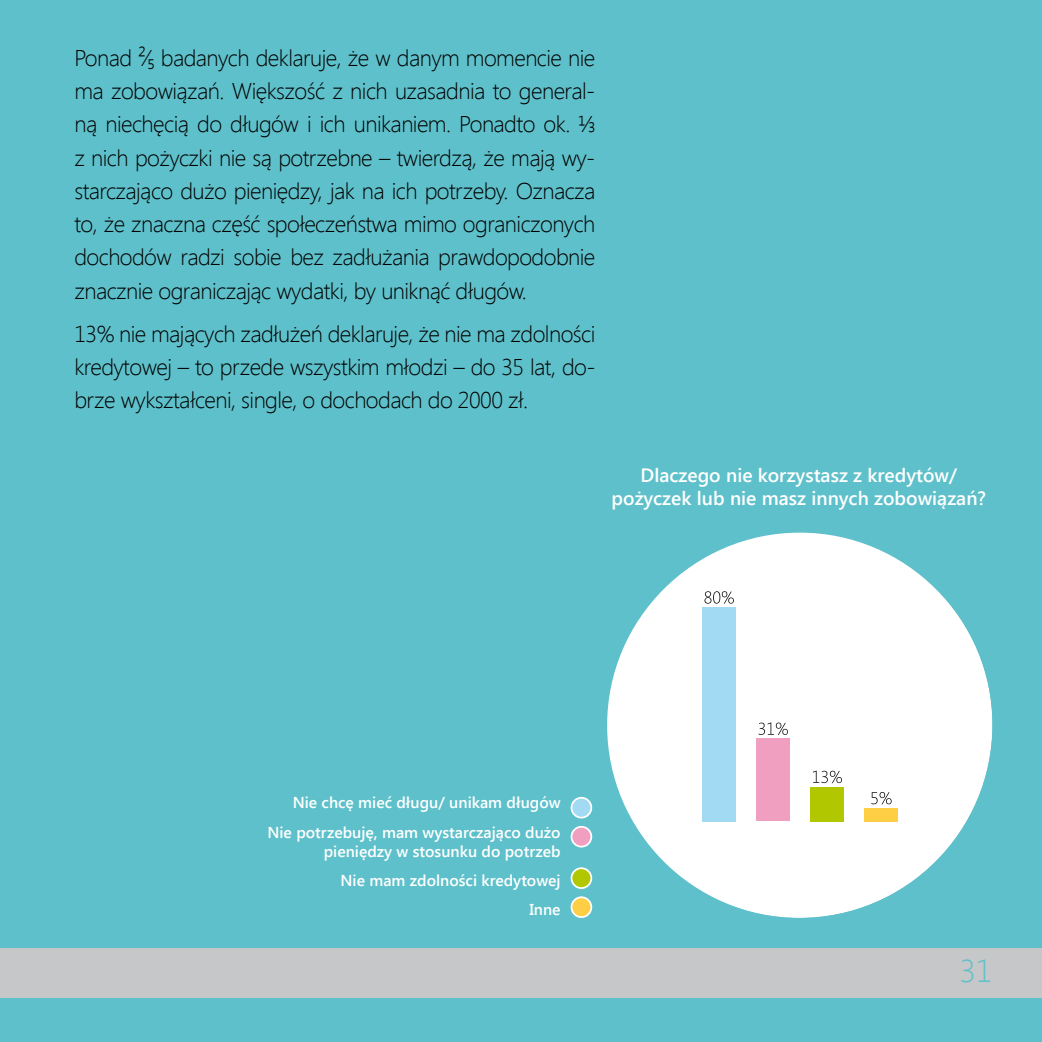
<style>
.page{position:relative;width:1042px;height:1042px;background:#5ec0ca}
.page>*{position:absolute;margin:0;border:0;box-sizing:border-box;transform-origin:0 0}
.t1{font:300 31.5px "Segoe UI";color:#5ec0ca}
.t2{font:300 22.75px/33.2px "Segoe UI";letter-spacing:-.025em;color:#000;text-align:justify}
.t3{font:600 19.25px/23.1px "Segoe UI";color:#fff;text-align:center}
.t4{font:600 15.75px/29.2px "Segoe UI";color:#fff;text-align:right}
</style>
<div class="page">
<div style="left:0;top:947px;width:1042px;height:50px;background:#c6c7c8"></div>
<hr style="left:0;top:719px;width:1px;height:323px;background:#c6c7c8">
<svg style="left:607px;top:532px;width:385px;height:386px;fill:#fff"></svg>
<div style="left:702px;top:607px;width:33px;height:214px;background:#a2daf4"></div>
<div style="left:756px;top:738px;width:33px;height:83px;background:#f19fc1"></div>
<div style="left:810px;top:786px;width:33px;height:35px;background:#b1c800"></div>
<div style="left:864px;top:808px;width:34px;height:13px;background:#fecf44"></div>
<svg style="left:704px;top:591px;width:30px;height:13px"></svg>
<svg style="left:758px;top:722px;width:30px;height:13px"></svg>
<svg style="left:813px;top:770px;width:29px;height:13px"></svg>
<svg style="left:871px;top:792px;width:20px;height:12px"></svg>
<div style="left:571px;top:798px;width:20px;height:19px;background:#a2daf4;border-radius:50%"></div>
<div style="left:570px;top:797px;width:22px;height:21px;border:2px solid #fff;border-radius:50%"></div>
<div style="left:571px;top:827px;width:20px;height:19px;background:#f19fc1;border-radius:50%"></div>
<div style="left:570px;top:826px;width:22px;height:21px;border:2px solid #fff;border-radius:50%"></div>
<div style="left:571px;top:868px;width:20px;height:20px;background:#b1c800;border-radius:50%"></div>
<div style="left:570px;top:867px;width:22px;height:22px;border:2px solid #fff;border-radius:50%"></div>
<div style="left:571px;top:897px;width:20px;height:20px;background:#fecf44;border-radius:50%"></div>
<div style="left:570px;top:896px;width:22px;height:22px;border:2px solid #fff;border-radius:50%"></div>
<p class="t2" style="left:74px;top:40px;width:522px">Ponad ²⁄₅ badanych deklaruje, że w danym momencie nie ma zobowiązań. Większość z nich uzasadnia to general&shy;ną niechęcią do długów i ich unikaniem. Ponadto ok. ⅓ z nich pożyczki nie są potrzebne – twierdzą, że mają wy&shy;starczająco dużo pieniędzy, jak na ich potrzeby. Oznacza to, że znaczna część społeczeństwa mimo ograniczonych dochodów radzi sobie bez zadłużania prawdopodobnie znacznie ograniczając wydatki, by uniknąć długów.</p>
<p class="t2" style="left:74px;top:316px;width:522px">13% nie mających zadłużeń deklaruje, że nie ma zdolności kredytowej – to przede wszystkim młodzi – do 35 lat, do&shy;brze wykształceni, single, o dochodach do 2000 zł.</p>
<p class="t3" style="left:611px;top:462px;width:376px">Dlaczego nie korzystasz z kredytów/ pożyczek lub nie masz innych zobowiązań?</p>
<p class="t4" style="left:267px;top:787px;width:295px">Nie chcę mieć długu/ unikam długów<br>Nie potrzebuję, mam wystarczająco dużo</p>
<p class="t4" style="left:324px;top:836px;width:238px">pieniędzy w stosunku do potrzeb<br>Nie mam zdolności kredytowej<br>Inne</p>
<h1 class="t1" style="left:960px;top:949px;width:34px">31</h1>
</div>
